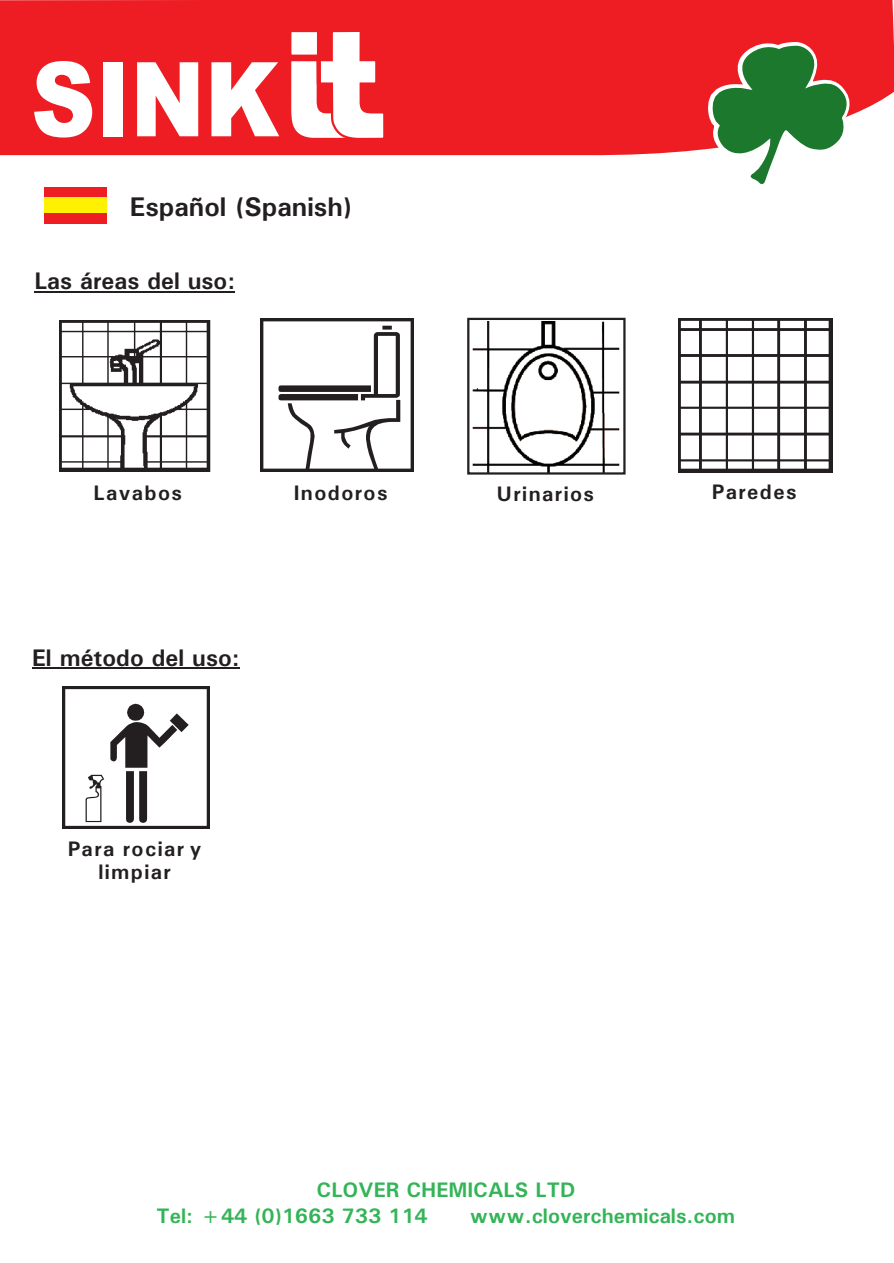
<style>
.page{position:relative;width:894px;height:1263px;background:#fff}
.page>*{position:absolute;margin:0;border:0;box-sizing:border-box;transform-origin:0 0}
.t1{font:900 103.35px "Arial";color:#fff;scale:.86 1}
.t2{font:700 27px "Univers";color:#231f20}
.t3{font:700 24px "Univers";color:#231f20}
.t4{font:700 21px/25.7px "Univers";color:#33b457}
.t5{font:700 21px/23.1px "Univers";letter-spacing:.065em;color:#231f20;text-align:center}
</style>
<div class="page">
<div style="left:0;top:0;width:894px;height:156px;background:#ee1d23"></div>
<svg style="left:701px;top:31px;width:161px;height:153px"></svg>
<div style="left:604px;top:1px;width:180px;height:11px;background:#ee1d23"></div>
<svg style="left:288px;top:58px;width:27px;height:83px"></svg>
<svg style="left:315px;top:29px;width:72px;height:290px"></svg>
<div style="left:289px;top:30px;width:30px;height:27px;background:#fff;border:2px solid #ee1d23"></div>
<hr style="left:318px;top:26px;width:3px;height:58px;background:#ee1d23">
<img style="left:59px;top:320px;width:151px;height:151px">
<img style="left:261px;top:319px;width:153px;height:153px">
<img style="left:473px;top:322px;width:146px;height:150px">
<img style="left:679px;top:319px;width:153px;height:153px">
<div style="left:467px;top:318px;width:159px;height:157px;border:2px solid #231f20"></div>
<img style="left:62px;top:686px;width:147px;height:142px">
<hr style="left:34px;top:291px;width:201px;height:1px;background:#231f20">
<div style="left:45px;top:187px;width:62px;height:37px;background:#ee1d23"></div>
<div style="left:45px;top:198px;width:62px;height:15px;background:#fff101"></div>
<hr style="left:32px;top:668px;width:208px;height:1px;background:#231f20">
<h1 class="t1" style="left:31px;top:62px;width:290px">SINK</h1>
<p class="t2" style="left:130px;top:197px;width:224px">Español (Spanish)</p>
<p class="t3" style="left:34px;top:273px;width:202px">Las áreas del uso:</p>
<p class="t5" style="left:94px;top:483px;width:90px">Lavabos</p>
<p class="t5" style="left:294px;top:483px;width:95px">Inodoros</p>
<p class="t5" style="left:497px;top:484px;width:99px">Urinarios</p>
<p class="t5" style="left:712px;top:482px;width:86px">Paredes</p>
<p class="t3" style="left:32px;top:649px;width:209px">El método del uso:</p>
<p class="t5" style="left:68px;top:839px;width:135px">Para rociar y limpiar</p>
<p class="t4" style="left:157px;top:1179px;width:420px;text-indent:160px">CLOVER CHEMICALS LTD<br>Tel: +44 (0)1663 733 114</p>
<p class="t4" style="left:470px;top:1205px;width:267px">www.cloverchemicals.com</p>
</div>
